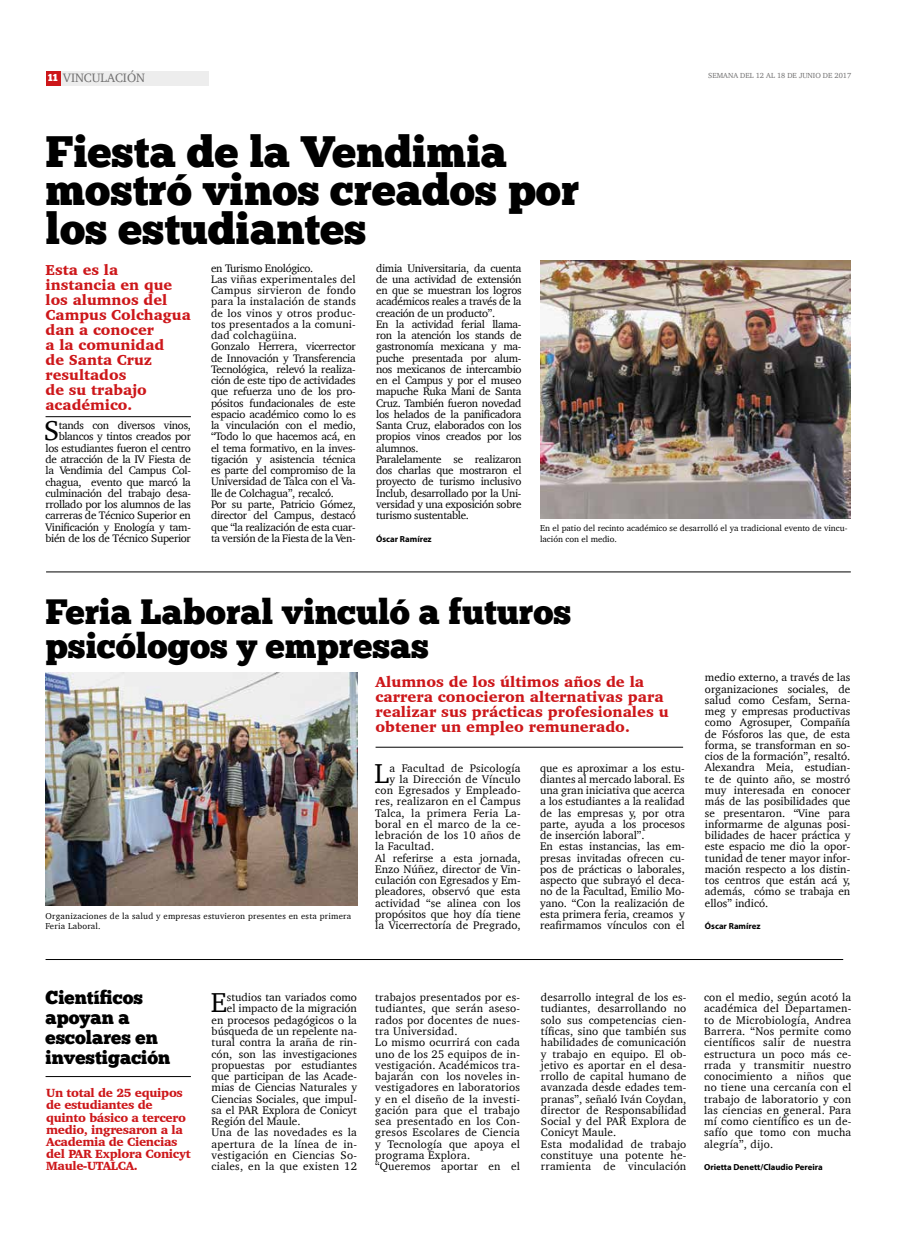
<style>
.page{position:relative;width:904px;height:1241px;background:#fff}
.page>*{position:absolute;margin:0;border:0;box-sizing:border-box;transform-origin:0 0}
.t1{font:43.75px/38.8px "Chunk Five Ex";color:#000}
.t2{font:35px/33.8px "Chunk Five Ex";color:#000}
.t3{font:28px "Charter";color:#000}
.t4{font:27.88px "Charter";color:#000}
.t5{font:18.75px/20px "Chunk Five Ex";color:#000}
.t6{font:900 15px/15px "Charter";color:#cd171a}
.t7{font:900 14.75px/15px "Charter";color:#cd171a}
.t8{font:12.5px "Charter";color:#706f6f}
.t9{font:900 12.12px/12.1px "Charter";letter-spacing:-.025em;color:#cd171a}
.t10{font:11.25px/11.2px "Charter";letter-spacing:.01em;color:#000}
.t11{font:11.12px/11.2px "Charter";letter-spacing:-.025em;color:#000}
.t12{font:8.75px/10.5px "Charter";color:#000}
.t13{font:8.75px/10.5px "Charter";letter-spacing:.025em;color:#000}
.t14{font:700 8.75px "Myriad Pro";color:#000}
.t15{font:7.5px "Charter";color:#706f6f}
.s1{font-family:"Chunk Five Ex";font-size:10px;color:#fff}
</style>
<div class="page">
<div style="left:46px;top:71px;width:15px;height:15px;background:#cd171a"></div>
<div style="left:62px;top:71px;width:147px;height:15px;background:#ededed"></div>
<hr style="left:46px;top:416px;width:145px;height:1px;background:#000">
<hr style="left:46px;top:1076px;width:145px;height:1px;background:#000">
<hr style="left:46px;top:571px;width:804px;height:1px;background:#000">
<hr style="left:46px;top:959px;width:797px;height:1px;background:#000">
<img style="left:540px;top:260px;width:310px;height:258px">
<img style="left:46px;top:672px;width:312px;height:233px">
<hr style="left:375px;top:746px;width:308px;height:1px;background:#000">
<p class="t8" style="left:48px;top:67px;width:99px"><span class="s1">11</span> VINCULACIÓN</p>
<h1 class="t1" style="left:46px;top:131px;width:535px">Fiesta de la Vendimia mostró vinos creados por los estudiantes</h1>
<p class="t15" style="left:708px;top:69px;width:144px">SEMANA DEL 12 AL 18 DE JUNIO DE 2017</p>
<h3 class="t7" style="left:46px;top:262px;width:147px">Esta es la instancia en que los alumnos del<br>Campus Colchagua dan a conocer<br>a la comunidad<br>de Santa Cruz resultados<br>de su trabajo académico.</h3>
<p class="t11" style="left:46px;top:419px;width:147px;text-align:right">tands con diversos vinos, blancos y tintos creados por los estudiantes fueron el centro de atracción de la IV Fiesta de la Vendimia del Campus Col&shy;chagua, evento que marcó la culminación del trabajo desa&shy;rrollado por los alumnos de las carreras de Técnico Superior en<br>Vinificación y Enología y tam&shy;bién de los de Técnico Superior</p>
<h3 class="t4" style="left:44px;top:407px;width:17px">S</h3>
<p class="t11" style="left:211px;top:262px;width:146px">en Turismo Enológico.<br>Las viñas experimentales del<br>Campus sirvieron de fondo para la instalación de stands de los vinos y otros produc&shy;tos presentados a la comuni&shy;dad colchagüina.<br>Gonzalo Herrera, vicerrector de Innovación y Transferencia<br>Tecnológica, relevó la realiza&shy;ción de este tipo de actividades que refuerza uno de los pro&shy;pósitos fundacionales de este espacio académico como lo es la vinculación con el medio, “Todo lo que hacemos acá, en el tema formativo, en la inves&shy;tigación y asistencia técnica es parte del compromiso de la<br>Universidad de Talca con el Va&shy;lle de Colchagua”, recalcó.<br>Por su parte, Patricio Gómez, director del Campus, destacó que “la realización de esta cuar&shy;ta versión de la Fiesta de la Ven-</p>
<p class="t11" style="left:376px;top:262px;width:147px">dimia Universitaria, da cuenta de una actividad de extensión en que se muestran los logros académicos reales a través de la creación de un producto”.<br>En la actividad ferial llama&shy;ron la atención los stands de gastronomía mexicana y ma&shy;puche presentada por alum&shy;nos mexicanos de intercambio en el Campus y por el museo mapuche Ruka Mani de Santa<br>Cruz. También fueron novedad los helados de la panificadora<br>Santa Cruz, elaborados con los propios vinos creados por los alumnos.<br>Paralelamente se realizaron dos charlas que mostraron el proyecto de turismo inclusivo<br>Inclub, desarrollado por la Uni&shy;versidad y una exposición sobre turismo sustentable.</p>
<p class="t14" style="left:376px;top:533px;width:57px">Óscar Ramírez</p>
<p class="t12" style="left:540px;top:522px;width:309px">En el patio del recinto académico se desarrolló el ya tradicional evento de vincu&shy;lación con el medio.</p>
<h2 class="t2" style="left:46px;top:594px;width:527px">Feria Laboral vinculó a futuros psicólogos y empresas</h2>
<p class="t13" style="left:46px;top:910px;width:307px">Organizaciones de la salud y empresas estuvieron presentes en esta primera<br>Feria Laboral.</p>
<h3 class="t6" style="left:375px;top:674px;width:295px">Alumnos de los últimos años de la carrera conocieron alternativas para realizar sus prácticas profesionales u obtener un empleo remunerado.</h3>
<h3 class="t3" style="left:374px;top:749px;width:16px">L</h3>
<p class="t10" style="left:389px;top:761px;width:132px">a Facultad de Psicología</p>
<p class="t10" style="left:389px;top:773px;width:132px">y la Dirección de Vínculo</p>
<p class="t10" style="left:375px;top:784px;width:147px">con Egresados y Empleado-</p>
<p class="t10" style="left:375px;top:795px;width:147px">res, realizaron en el Campus</p>
<p class="t10" style="left:375px;top:806px;width:147px">Talca, la primera Feria La-</p>
<p class="t10" style="left:375px;top:818px;width:147px">boral en el marco de la ce-</p>
<p class="t10" style="left:375px;top:829px;width:147px">lebración de los 10 años de</p>
<p class="t10" style="left:375px;top:840px;width:60px">la Facultad.</p>
<p class="t10" style="left:375px;top:851px;width:147px">Al referirse a esta jornada,</p>
<p class="t10" style="left:375px;top:863px;width:147px">Enzo Núñez, director de Vin-</p>
<p class="t10" style="left:375px;top:874px;width:147px">culación con Egresados y Em-</p>
<p class="t10" style="left:375px;top:885px;width:147px">pleadores, observó que esta</p>
<p class="t10" style="left:375px;top:896px;width:147px">actividad “se alinea con los</p>
<p class="t10" style="left:375px;top:908px;width:147px">propósitos que hoy día tiene</p>
<p class="t10" style="left:375px;top:919px;width:147px">la Vicerrectoría de Pregrado,</p>
<p class="t10" style="left:540px;top:761px;width:146px">que es aproximar a los estu&shy;diantes al mercado laboral. Es una gran iniciativa que acerca a los estudiantes a la realidad de las empresas y, por otra parte, ayuda a los procesos de inserción laboral”.<br>En estas instancias, las em&shy;presas invitadas ofrecen cu&shy;pos de prácticas o laborales, aspecto que subrayó el deca&shy;no de la Facultad, Emilio Mo&shy;yano. “Con la realización de esta primera feria, creamos y reafirmamos vínculos con el</p>
<p class="t10" style="left:705px;top:671px;width:147px;text-align:justify">medio externo, a través de las organizaciones sociales, de salud como Cesfam, Serna&shy;meg y empresas productivas como Agrosuper, Compañía de Fósforos las que, de esta forma, se transforman en so&shy;cios de la formación”, resaltó.<br>Alexandra Meia, estudian&shy;te de quinto año, se mostró muy interesada en conocer más de las posibilidades que se presentaron. “Vine para informarme de algunas posi&shy;bilidades de hacer práctica y este espacio me dio la opor&shy;tunidad de tener mayor infor&shy;mación respecto a los distin&shy;tos centros que están acá y, además, cómo se trabaja en ellos” indicó.</p>
<p class="t14" style="left:705px;top:920px;width:57px">Óscar Ramírez</p>
<h3 class="t5" style="left:46px;top:987px;width:126px">Científicos apoyan a escolares en investigación</h3>
<h3 class="t3" style="left:211px;top:978px;width:18px">E</h3>
<p class="t10" style="left:227px;top:991px;width:132px">studios tan variados como</p>
<p class="t10" style="left:227px;top:1002px;width:132px">el impacto de la migración</p>
<p class="t10" style="left:212px;top:1013px;width:147px">en procesos pedagógicos o la</p>
<p class="t10" style="left:212px;top:1025px;width:147px">búsqueda de un repelente na-</p>
<p class="t10" style="left:212px;top:1036px;width:147px">tural contra la araña de rin-</p>
<p class="t10" style="left:212px;top:1047px;width:147px">cón, son las investigaciones</p>
<p class="t10" style="left:212px;top:1058px;width:147px">propuestas por estudiantes</p>
<p class="t10" style="left:212px;top:1070px;width:147px">que participan de las Acade-</p>
<p class="t10" style="left:212px;top:1081px;width:147px">mias de Ciencias Naturales y</p>
<p class="t10" style="left:212px;top:1092px;width:147px">Ciencias Sociales, que impul-</p>
<p class="t10" style="left:212px;top:1103px;width:147px">sa el PAR Explora de Conicyt</p>
<p class="t10" style="left:212px;top:1115px;width:90px">Región del Maule.</p>
<p class="t10" style="left:212px;top:1126px;width:147px">Una de las novedades es la</p>
<p class="t10" style="left:212px;top:1137px;width:147px">apertura de la línea de in-</p>
<p class="t10" style="left:212px;top:1148px;width:147px">vestigación en Ciencias So-</p>
<p class="t10" style="left:212px;top:1160px;width:147px">ciales, en la que existen 12</p>
<p class="t9" style="left:46px;top:1086px;width:146px">Un total de 25 equipos de estudiantes de quinto básico a tercero medio, ingresaron a la<br>Academia de Ciencias del PAR Explora Conicyt<br>Maule-UTALCA.</p>
<p class="t10" style="left:375px;top:991px;width:146px">trabajos presentados por es&shy;tudiantes, que serán aseso&shy;rados por docentes de nues&shy;tra Universidad.<br>Lo mismo ocurrirá con cada uno de los 25 equipos de in&shy;vestigación. Académicos tra&shy;bajarán con los noveles in&shy;vestigadores en laboratorios y en el diseño de la investi&shy;gación para que el trabajo sea presentado en los Con&shy;gresos Escolares de Ciencia y Tecnología que apoya el programa Explora. “Queremos aportar en el</p>
<p class="t10" style="left:541px;top:991px;width:147px">desarrollo integral de los es&shy;tudiantes, desarrollando no solo sus competencias cien&shy;tíficas, sino que también sus habilidades de comunicación y trabajo en equipo. El ob&shy;jetivo es aportar en el desa&shy;rrollo de capital humano de avanzada desde edades tem&shy;pranas”, señaló Iván Coydan, director de Responsabilidad<br>Social y del PAR Explora de<br>Conicyt Maule.<br>Esta modalidad de trabajo constituye una potente he&shy;rramienta de vinculación</p>
<p class="t10" style="left:704px;top:991px;width:149px;text-align:justify">con el medio, según acotó la académica del Departamen&shy;to de Microbiología, Andrea Barrera. “Nos permite como científicos salir de nuestra estructura un poco más ce&shy;rrada y transmitir nuestro conocimiento a niños que no tiene una cercanía con el trabajo de laboratorio y con las ciencias en general. Para mí como científico es un de&shy;safío que tomo con mucha alegría”, dijo.</p>
<p class="t14" style="left:704px;top:1161px;width:120px">Orietta Denett/Claudio Pereira</p>
</div>
